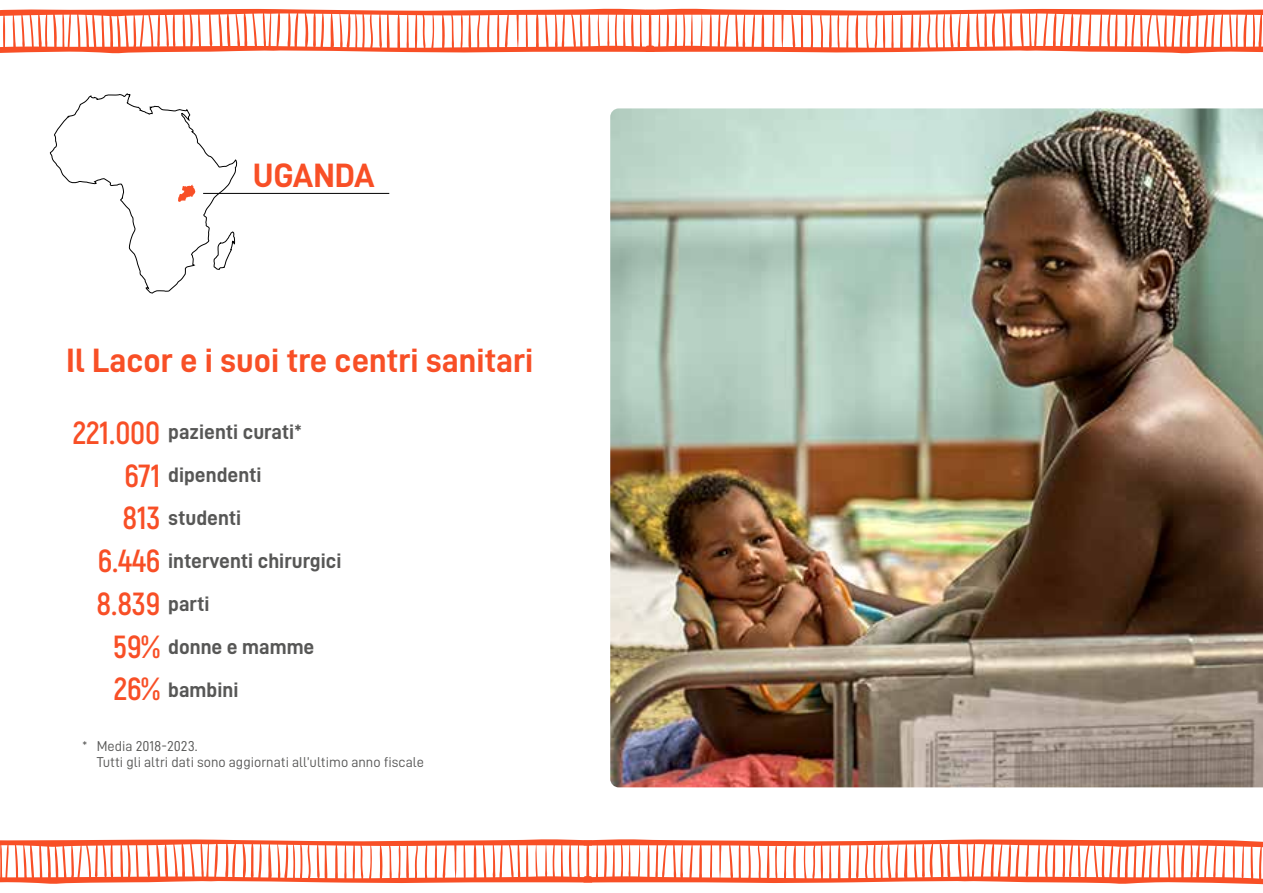
<style>
.page{position:relative;width:1263px;height:893px;background:#fff}
.page>*{position:absolute;margin:0;border:0;box-sizing:border-box;transform-origin:0 0}
.t1{font:33.9px "D DIN Bold";color:#f84f26}
.t2{font:700 31.95px/42.8px "Akrobat";color:#f84f26}
.t3{font:21px/42.9px "D DIN Bold";color:#575756}
.t4{font:14.4px/15.8px "D DIN";color:#575756}
.s1{font-family:"Akrobat";font-weight:700;font-size:31.95px;color:#f84f26}
</style>
<div class="page">
<svg style="left:49px;top:93px;width:189px;height:201px"></svg>
<hr style="left:203px;top:193px;width:186px;height:1px;background:#000">
<img style="left:610px;top:108px;width:653px;height:679px">
<svg style="left:0;top:8px;width:1263px;height:46px"></svg>
<svg style="left:0;top:839px;width:1263px;height:46px"></svg>
<h1 class="t1" style="left:253px;top:156px;width:123px">UGANDA</h1>
<h1 class="t1" style="left:66px;top:341px;width:469px">Il Lacor e i suoi tre centri sanitari</h1>
<p class="t3" style="left:73px;top:410px;width:231px"><span class="s1">221.000</span> pazienti curati*</p>
<h2 class="t2" style="left:122px;top:454px;width:39px">671<br>813</h2>
<p class="t3" style="left:168px;top:453px;width:95px">dipendenti studenti</p>
<h2 class="t2" style="left:96px;top:539px;width:65px">6.446<br>8.839</h2>
<p class="t3" style="left:168px;top:539px;width:175px">interventi chirurgici</p>
<p class="t3" style="left:168px;top:581px;width:43px">parti</p>
<h2 class="t2" style="left:113px;top:625px;width:48px">59%</h2>
<p class="t3" style="left:168px;top:624px;width:148px">donne e mamme</p>
<h2 class="t2" style="left:114px;top:668px;width:48px">26%</h2>
<p class="t3" style="left:168px;top:667px;width:72px">bambini</p>
<p class="t4" style="left:97px;top:738px;width:329px;text-indent:-15px">* Media 2018-2023.<br>Tutti gli altri dati sono aggiornati all’ultimo anno fiscale</p>
</div>
